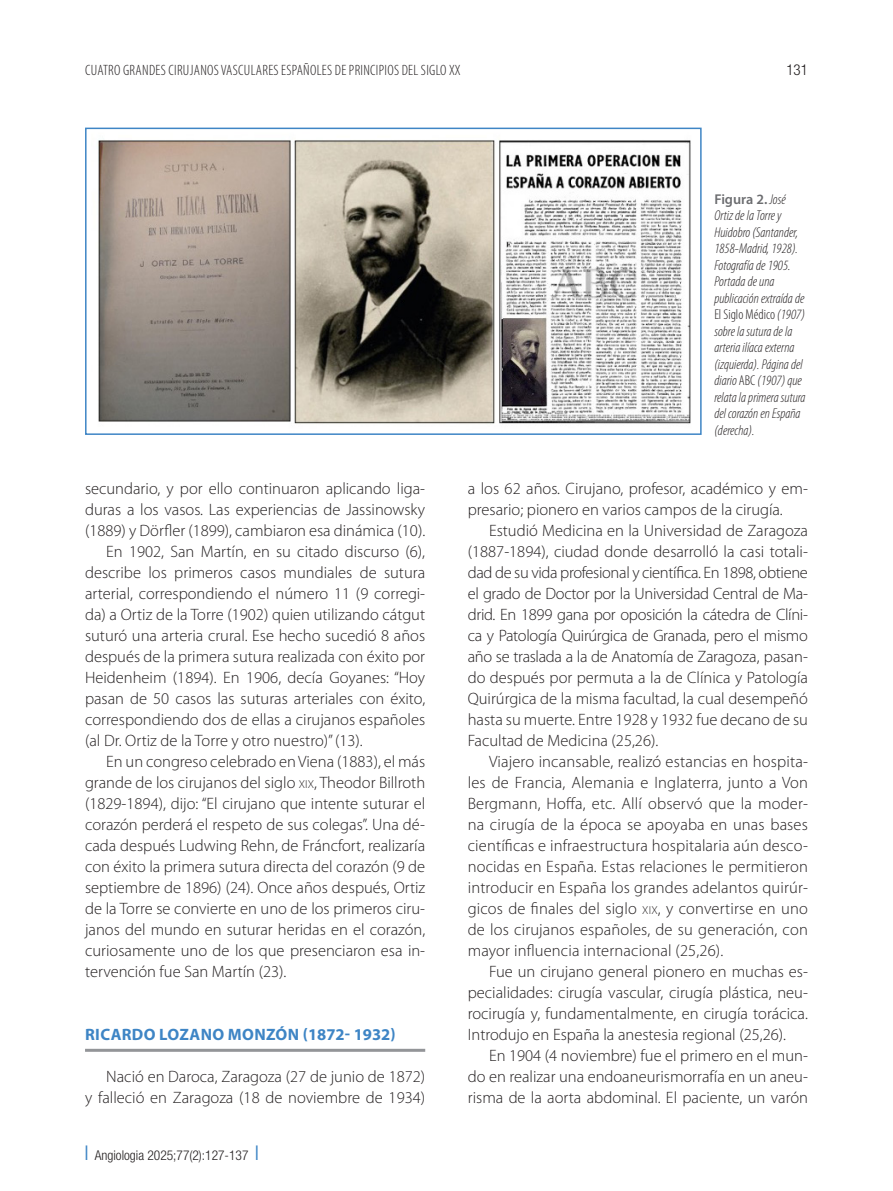
<style>
.page{position:relative;width:893px;height:1191px;background:#fff}
.page>*{position:absolute;margin:0;border:0;box-sizing:border-box;transform-origin:0 0}
.t1{font:300 16.5px/21px "Myriad Pro";color:#231f20;text-align:justify}
.Ladillo_1{font:700 16.5px "Myriad Pro";letter-spacing:.02em;color:#3e85c5}
.t2{font:300 condensed 15px "Myriad Pro";letter-spacing:.02em;color:#231f20}
.t3{font:300 condensed 15px "Helvetica Neue LT Std";color:#231f20}
.FIGURA{font:italic 300 condensed 14.25px/16.5px "Myriad Pro";color:#231f20}
.t4{font:300 condensed 13.5px "Helvetica Neue LT Std";color:#231f20}
.s1{font-size:11.55px}
.s2{font-style:inherit}
.s3{color:#3e85c5}
.s4{font-weight:600;font-style:normal;font-stretch:normal;color:#6c6d70}
.s5{font-style:normal}
</style>
<div class="page">
<hr style="left:85px;top:1048px;width:340px;height:3px;background:#939598">
<img style="left:98px;top:140px;width:593px;height:284px">
<div style="left:85px;top:128px;width:617px;height:307px;border:2px solid #3e85c5"></div>
<p class="t2" style="left:85px;top:62px;width:172px">CUATRO GRANDES CIRUJANOS VASCULARES</p>
<p class="t2" style="left:281px;top:62px;width:36px">ESPAÑOLES</p>
<p class="t2" style="left:335px;top:62px;width:121px">DE PRINCIPIOS DEL SIGLO XX</p>
<p class="t3" style="left:786px;top:61px;width:23px">131</p>
<p class="t1" style="left:85px;top:478px;width:342px">secundario, y por ello continuaron aplicando liga&shy;duras a los vasos. Las experiencias de Jassinowsky (1889) y Dörfler (1899), cambiaron esa dinámica (10).</p>
<p class="t1" style="left:85px;top:541px;width:342px;text-indent:21px">En 1902, San Martín, en su citado discurso (6), describe los primeros casos mundiales de sutura arterial, correspondiendo el número 11 (9 corregi&shy;da) a Ortiz de la Torre (1902) quien utilizando cátgut suturó una arteria crural. Ese hecho sucedió 8 años después de la primera sutura realizada con éxito por Heidenheim (1894). En 1906, decía Goyanes: “Hoy pasan de 50 casos las suturas arteriales con éxito, correspondiendo dos de ellas a cirujanos españoles (al Dr. Ortiz de la Torre y otro nuestro)” (13).</p>
<p class="t1" style="left:85px;top:751px;width:342px;text-indent:21px">En un congreso celebrado en Viena (1883), el más grande de los cirujanos del siglo <span class="s1">XIX</span><span class="s2">,</span> Theodor Billroth (1829-1894), dijo: “El cirujano que intente suturar el corazón perderá el respeto de sus colegas”. Una dé&shy;cada después Ludwing Rehn, de Fráncfort, realizaría con éxito la primera sutura directa del corazón (9 de septiembre de 1896) (24). Once años después, Ortiz de la Torre se convierte en uno de los primeros ciru&shy;janos del mundo en suturar heridas en el corazón, curiosamente uno de los que presenciaron esa in&shy;tervención fue San Martín (23).</p>
<p class="Ladillo_1" style="left:85px;top:1025px;width:312px">RICARDO LOZANO MONZÓN (1872- 1932)</p>
<p class="t1" style="left:85px;top:1066px;width:342px;text-align:right">Nació en Daroca, Zaragoza (27 de junio de 1872)<br>y falleció en Zaragoza (18 de noviembre de 1934)</p>
<p class="t4" style="left:85px;top:1147px;width:175px"><span class="s3">❘</span> Angiologia 2025;77(2):127-137 <span class="s3">❘</span></p>
<p class="FIGURA" style="left:714px;top:191px;width:93px"><span class="s4">Figura 2.</span> José<br>Ortiz de la Torre y<br>Huidobro (Santander,<br>1858-Madrid, 1928).<br>Fotografía de 1905.<br>Portada de una publicación extraída de<br><span class="s5">EL SIGLO MÉDICO</span> (1907) sobre la sutura de la arteria ilíaca externa (izquierda). Página del diario <span class="s5">ABC</span> (1907) que relata la primera sutura del corazón en España (derecha).</p>
<p class="t1" style="left:468px;top:478px;width:342px">a los 62 años. Cirujano, profesor, académico y em&shy;presario; pionero en varios campos de la cirugía.</p>
<p class="t1" style="left:468px;top:520px;width:342px;text-indent:21px">Estudió Medicina en la Universidad de Zaragoza (1887-1894), ciudad donde desarrolló la casi totali&shy;dad de su vida profesional y científica. En 1898, obtiene el grado de Doctor por la Universidad Central de Ma&shy;drid. En 1899 gana por oposición la cátedra de Clíni&shy;ca y Patología Quirúrgica de Granada, pero el mismo año se traslada a la de Anatomía de Zaragoza, pasan&shy;do después por permuta a la de Clínica y Patología Quirúrgica de la misma facultad, la cual desempeñó hasta su muerte. Entre 1928 y 1932 fue decano de su Facultad de Medicina (25,26).</p>
<p class="t1" style="left:468px;top:751px;width:342px;text-indent:21px">Viajero incansable, realizó estancias en hospita&shy;les de Francia, Alemania e Inglaterra, junto a Von Bergmann, Hoffa, etc. Allí observó que la moder&shy;na cirugía de la época se apoyaba en unas bases científicas e infraestructura hospitalaria aún desco&shy;nocidas en España. Estas relaciones le permitieron introducir en España los grandes adelantos quirúr&shy;gicos de finales del siglo <span class="s1">XIX</span>, y convertirse en uno de los cirujanos españoles, de su generación, con mayor influencia internacional (25,26).</p>
<p class="t1" style="left:468px;top:961px;width:342px;text-indent:21px">Fue un cirujano general pionero en muchas es&shy;pecialidades: cirugía vascular, cirugía plástica, neu&shy;rocirugía y, fundamentalmente, en cirugía torácica.<br>Introdujo en España la anestesia regional (25,26).</p>
<p class="t1" style="left:468px;top:1045px;width:342px;text-indent:21px">En 1904 (4 noviembre) fue el primero en el mun&shy;do en realizar una endoaneurismorrafía en un aneu&shy;risma de la aorta abdominal. El paciente, un varón</p>
</div>
